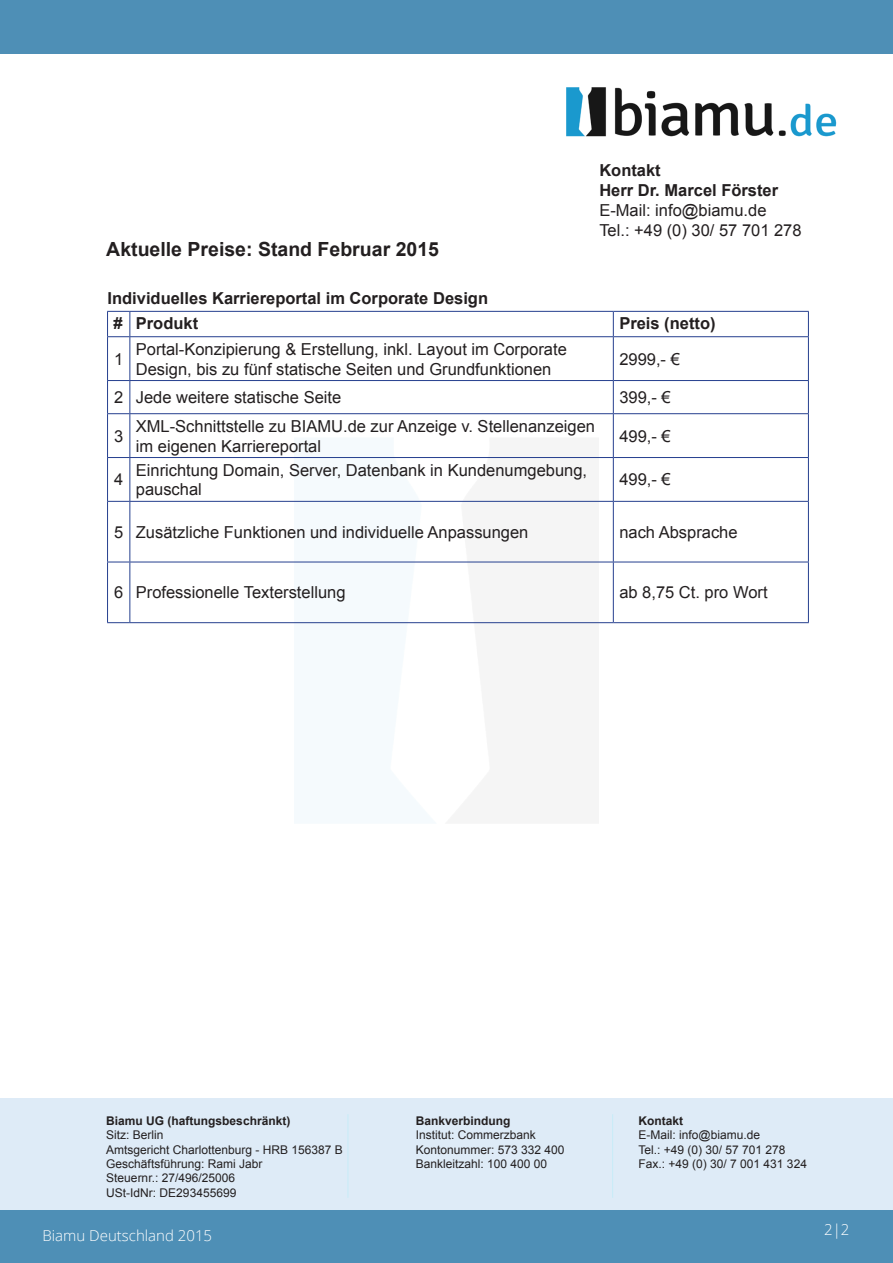
<style>
.page{position:relative;width:893px;height:1263px;background:#fff}
.page>*{position:absolute;margin:0;border:0;box-sizing:border-box;transform-origin:0 0}
.t1{font:700 19.5px "Arial";color:#231f20}
.t2{font:16.5px/19.8px "Arial";color:#231f20}
.t3{font:700 16.5px "Arial";color:#231f20}
.t4{font:300 15px "Open Sans";color:#fff}
.t5{font:12px "Arial";color:#231f20}
.t6{font:700 12px/14.4px "Arial";color:#231f20}
.s1{font-weight:400}
</style>
<div class="page">
<img style="left:566px;top:87px;width:271px;height:49px">
<div style="left:0;top:0;width:893px;height:53px;background:#4e8fb6"></div>
<div style="left:0;top:1209px;width:893px;height:54px;background:#4e8fb6"></div>
<div style="left:0;top:1098px;width:893px;height:112px;background:#deebf7"></div>
<hr style="left:348px;top:1114px;width:1px;height:84px;background:#c7ebf7">
<hr style="left:612px;top:1114px;width:1px;height:84px;background:#c7ebf7">
<svg style="left:613px;top:312px;width:1px;height:24px"></svg>
<svg style="left:808px;top:312px;width:1px;height:24px"></svg>
<hr style="left:107px;top:337px;width:1px;height:43px;background:#253f8e">
<hr style="left:130px;top:336px;width:483px;height:1px;background:#253f8e">
<hr style="left:129px;top:337px;width:1px;height:43px;background:#253f8e">
<hr style="left:613px;top:336px;width:196px;height:1px;background:#253f8e">
<hr style="left:613px;top:337px;width:1px;height:43px;background:#253f8e">
<hr style="left:808px;top:337px;width:1px;height:43px;background:#253f8e">
<svg style="left:107px;top:380px;width:23px;height:1px"></svg>
<hr style="left:107px;top:381px;width:1px;height:32px;background:#253f8e">
<hr style="left:130px;top:380px;width:483px;height:1px;background:#253f8e">
<hr style="left:129px;top:381px;width:1px;height:32px;background:#253f8e">
<hr style="left:613px;top:380px;width:196px;height:1px;background:#253f8e">
<hr style="left:613px;top:381px;width:1px;height:32px;background:#253f8e">
<hr style="left:808px;top:381px;width:1px;height:32px;background:#253f8e">
<svg style="left:107px;top:413px;width:23px;height:1px"></svg>
<hr style="left:107px;top:414px;width:1px;height:43px;background:#253f8e">
<hr style="left:130px;top:413px;width:483px;height:1px;background:#253f8e">
<hr style="left:129px;top:414px;width:1px;height:43px;background:#253f8e">
<hr style="left:613px;top:413px;width:196px;height:1px;background:#253f8e">
<hr style="left:613px;top:414px;width:1px;height:43px;background:#253f8e">
<hr style="left:808px;top:414px;width:1px;height:43px;background:#253f8e">
<svg style="left:107px;top:457px;width:23px;height:1px"></svg>
<hr style="left:107px;top:458px;width:1px;height:43px;background:#253f8e">
<hr style="left:130px;top:457px;width:483px;height:1px;background:#253f8e">
<hr style="left:129px;top:458px;width:1px;height:43px;background:#253f8e">
<hr style="left:613px;top:457px;width:196px;height:1px;background:#253f8e">
<hr style="left:613px;top:458px;width:1px;height:43px;background:#253f8e">
<hr style="left:808px;top:458px;width:1px;height:43px;background:#253f8e">
<svg style="left:107px;top:501px;width:23px;height:1px"></svg>
<hr style="left:107px;top:502px;width:1px;height:60px;background:#253f8e">
<hr style="left:130px;top:501px;width:483px;height:1px;background:#253f8e">
<hr style="left:129px;top:502px;width:1px;height:60px;background:#253f8e">
<hr style="left:613px;top:501px;width:196px;height:1px;background:#253f8e">
<hr style="left:613px;top:502px;width:1px;height:60px;background:#253f8e">
<hr style="left:808px;top:502px;width:1px;height:60px;background:#253f8e">
<svg style="left:108px;top:562px;width:21px;height:1px"></svg>
<hr style="left:107px;top:562px;width:1px;height:60px;background:#253f8e">
<hr style="left:130px;top:562px;width:483px;height:1px;background:#253f8e">
<hr style="left:129px;top:562px;width:1px;height:60px;background:#253f8e">
<hr style="left:613px;top:562px;width:196px;height:1px;background:#253f8e">
<hr style="left:613px;top:562px;width:1px;height:60px;background:#253f8e">
<hr style="left:808px;top:562px;width:1px;height:60px;background:#253f8e">
<svg style="left:107px;top:622px;width:23px;height:1px"></svg>
<hr style="left:130px;top:622px;width:483px;height:1px;background:#253f8e">
<hr style="left:613px;top:622px;width:196px;height:1px;background:#253f8e">
<svg style="left:107px;top:311px;width:23px;height:26px"></svg>
<hr style="left:130px;top:311px;width:483px;height:1px;background:#253f8e">
<hr style="left:613px;top:311px;width:196px;height:1px;background:#253f8e">
<p class="t1" style="left:106px;top:235px;width:334px">Aktuelle Preise: Stand Februar 2015</p>
<p class="t3" style="left:599px;top:159px;width:63px">Kontakt</p>
<p class="t3" style="left:599px;top:179px;width:180px">Herr Dr. Marcel Förster</p>
<p class="t2" style="left:599px;top:200px;width:169px">E-Mail: info@biamu.de</p>
<p class="t2" style="left:599px;top:220px;width:204px">Tel.: +49 (0) 30/ 57 701 278</p>
<p class="t3" style="left:108px;top:287px;width:382px">Individuelles Karriereportal im Corporate Design</p>
<p class="t3" style="left:114px;top:312px;width:11px">#</p>
<p class="t3" style="left:136px;top:312px;width:64px">Produkt</p>
<p class="t3" style="left:619px;top:312px;width:98px">Preis (netto)</p>
<p class="t2" style="left:114px;top:349px;width:11px">1</p>
<p class="t2" style="left:136px;top:339px;width:432px">Portal-Konzipierung &amp; Erstellung, inkl. Layout im Corporate<br>Design, bis zu fünf statische Seiten und Grundfunktionen</p>
<p class="t2" style="left:619px;top:349px;width:62px">2999,- €</p>
<p class="t2" style="left:114px;top:387px;width:11px">2</p>
<p class="t2" style="left:136px;top:387px;width:207px">Jede weitere statische Seite</p>
<p class="t2" style="left:619px;top:387px;width:53px">399,- €</p>
<p class="t2" style="left:114px;top:426px;width:11px">3</p>
<p class="t2" style="left:136px;top:416px;width:461px">XML-Schnittstelle zu BIAMU.de zur Anzeige v. Stellenanzeigen im eigenen Karriereportal</p>
<p class="t2" style="left:619px;top:426px;width:53px">499,- €</p>
<p class="t2" style="left:114px;top:470px;width:11px">4</p>
<p class="t2" style="left:136px;top:460px;width:453px">Einrichtung Domain, Server, Datenbank in Kundenumgebung, pauschal</p>
<p class="t2" style="left:619px;top:470px;width:53px">499,- €</p>
<p class="t2" style="left:114px;top:522px;width:11px">5</p>
<p class="t2" style="left:136px;top:522px;width:394px">Zusätzliche Funktionen und individuelle Anpassungen</p>
<p class="t2" style="left:619px;top:522px;width:120px">nach Absprache</p>
<p class="t2" style="left:114px;top:582px;width:11px">6</p>
<p class="t2" style="left:136px;top:582px;width:211px">Professionelle Texterstellung</p>
<p class="t2" style="left:619px;top:582px;width:150px">ab 8,75 Ct. pro Wort</p>
<p class="t6" style="left:106px;top:1113px;width:186px">Biamu UG (haftungsbeschränkt)<br><span class="s1">Sitz: Berlin</span></p>
<p class="t5" style="left:106px;top:1141px;width:238px">Amtsgericht Charlottenburg - HRB 156387 B</p>
<p class="t5" style="left:106px;top:1155px;width:158px">Geschäftsführung: Rami Jabr</p>
<p class="t5" style="left:106px;top:1170px;width:130px">Steuernr.: 27/496/25006</p>
<p class="t5" style="left:106px;top:1184px;width:132px">USt-IdNr: DE293455699</p>
<p class="t6" style="left:416px;top:1113px;width:96px">Bankverbindung</p>
<p class="t5" style="left:416px;top:1127px;width:122px">Institut: Commerzbank</p>
<p class="t5" style="left:416px;top:1141px;width:150px">Kontonummer: 573 332 400</p>
<p class="t5" style="left:416px;top:1155px;width:133px">Bankleitzahl: 100 400 00</p>
<p class="t6" style="left:638px;top:1113px;width:46px">Kontakt</p>
<p class="t5" style="left:638px;top:1127px;width:123px">E-Mail: info@biamu.de</p>
<p class="t5" style="left:638px;top:1141px;width:149px">Tel.: +49 (0) 30/ 57 701 278</p>
<p class="t5" style="left:638px;top:1155px;width:170px">Fax.: +49 (0) 30/ 7 001 431 324</p>
<p class="t4" style="left:43px;top:1225px;width:171px">Biamu Deutschland 2015</p>
<p class="t4" style="left:824px;top:1220px;width:27px">2|2</p>
</div>
